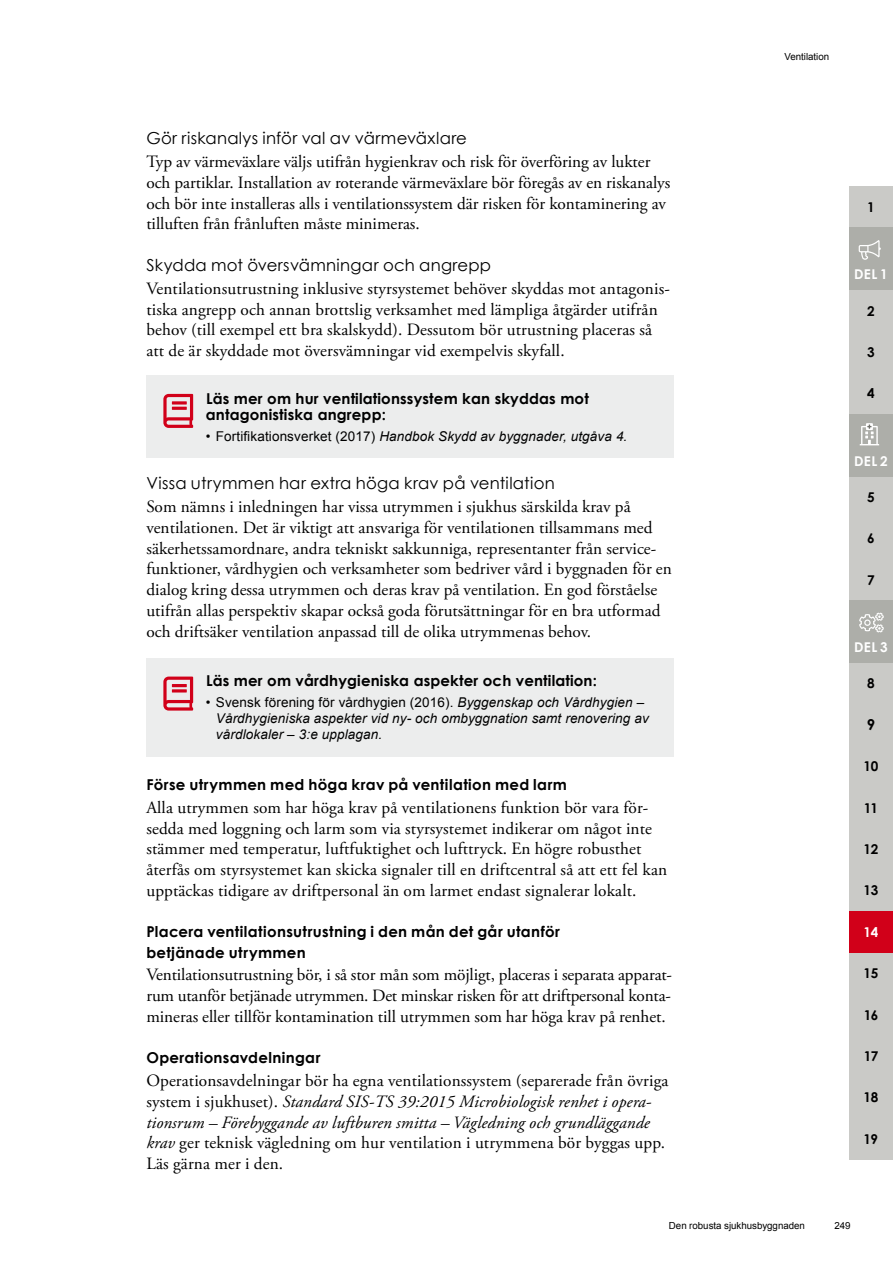
<style>
.page{position:relative;width:893px;height:1263px;background:#fff}
.page>*{position:absolute;margin:0;border:0;box-sizing:border-box;transform-origin:0 0}
.Brödtext_P{font:17.25px/20.7px "Adobe Garamond Pro";letter-spacing:.005em;color:#000}
.Styckerubrik_H4{font:16.5px "Century Gothic";letter-spacing:.015em;color:#000}
.Rubriknivå_H5{font:700 15px/20.2px "Century Gothic";letter-spacing:.02em;color:#000}
.Inforuta{font:700 15px/16.5px "Century Gothic";letter-spacing:.01em;color:#000}
.Läs_mer{font:italic 13.5px/16.2px "Arial";letter-spacing:.01em;color:#000}
.t1{font:700 13.5px "Century Gothic";letter-spacing:-.03em;color:#000}
.t2{font:700 13.5px "Century Gothic";letter-spacing:.025em;color:#fff}
.t3{font:9.75px "Arial";letter-spacing:-.005em;color:#000}
.s1{font-style:normal}
.s2{font-style:italic}
</style>
<div class="page">
<div style="left:146px;top:375px;width:527px;height:83px;background:#eceded"></div>
<svg style="left:163px;top:394px;width:30px;height:34px"></svg>
<div style="left:146px;top:658px;width:527px;height:98px;background:#eceded"></div>
<svg style="left:163px;top:676px;width:30px;height:35px"></svg>
<div style="left:849px;top:1118px;width:44px;height:41px;background:#cacac7"></div>
<div style="left:849px;top:994px;width:44px;height:41px;background:#cacac7"></div>
<div style="left:849px;top:1035px;width:44px;height:41px;background:#cacac7"></div>
<div style="left:849px;top:952px;width:44px;height:42px;background:#cacac7"></div>
<div style="left:849px;top:870px;width:44px;height:41px;background:#cacac7"></div>
<div style="left:849px;top:828px;width:44px;height:42px;background:#cacac7"></div>
<div style="left:849px;top:787px;width:44px;height:41px;background:#cacac7"></div>
<div style="left:849px;top:745px;width:44px;height:42px;background:#cacac7"></div>
<div style="left:849px;top:704px;width:44px;height:41px;background:#cacac7"></div>
<div style="left:849px;top:663px;width:44px;height:41px;background:#cacac7"></div>
<div style="left:849px;top:559px;width:44px;height:41px;background:#cacac7"></div>
<div style="left:849px;top:518px;width:44px;height:41px;background:#cacac7"></div>
<div style="left:849px;top:600px;width:44px;height:63px;background:#adaea9"></div>
<div style="left:849px;top:476px;width:44px;height:42px;background:#cacac7"></div>
<div style="left:849px;top:373px;width:44px;height:41px;background:#cacac7"></div>
<div style="left:849px;top:331px;width:44px;height:42px;background:#cacac7"></div>
<div style="left:849px;top:414px;width:44px;height:62px;background:#adaea9"></div>
<div style="left:849px;top:290px;width:44px;height:41px;background:#cacac7"></div>
<div style="left:849px;top:1077px;width:44px;height:41px;background:#cacac7"></div>
<div style="left:849px;top:186px;width:44px;height:42px;background:#cacac7"></div>
<div style="left:849px;top:228px;width:44px;height:62px;background:#adaea9"></div>
<svg style="left:859px;top:613px;width:25px;height:19px"></svg>
<svg style="left:860px;top:423px;width:19px;height:22px"></svg>
<svg style="left:859px;top:240px;width:22px;height:20px"></svg>
<div style="left:849px;top:911px;width:44px;height:41px;background:#d10019"></div>
<h4 class="Styckerubrik_H4" style="left:146px;top:127px;width:322px">Gör riskanalys inför val av värmeväxlare</h4>
<p class="Brödtext_P" style="left:146px;top:152px;width:525px">Typ av värmeväxlare väljs utifrån hygienkrav och risk för överföring av lukter och partiklar. Installation av roterande värmeväxlare bör föregås av en riskanalys och bör inte installeras alls i ventilationssystem där risken för kontaminering av tilluften från frånluften måste minimeras.</p>
<h4 class="Styckerubrik_H4" style="left:146px;top:253px;width:346px">Skydda mot översvämningar och angrepp</h4>
<p class="Brödtext_P" style="left:146px;top:279px;width:525px">Ventilationsutrustning inklusive styrsystemet behöver skyddas mot antagonis&shy;tiska angrepp och annan brottslig verksamhet med lämpliga åtgärder utifrån behov (till exempel ett bra skalskydd). Dessutom bör utrustning placeras så att de är skyddade mot översvämningar vid exempelvis skyfall.</p>
<p class="Inforuta" style="left:206px;top:389px;width:384px">Läs mer om hur ventilationssystem kan skyddas mot antagonistiska angrepp:</p>
<p class="Läs_mer" style="left:206px;top:428px;width:423px"><span class="s1">• Fortifikationsverket (2017)</span> Handbok Skydd av byggnader, utgåva 4.</p>
<h4 class="Styckerubrik_H4" style="left:146px;top:472px;width:410px">Vissa utrymmen har extra höga krav på ventilation</h4>
<p class="Brödtext_P" style="left:146px;top:497px;width:527px">Som nämns i inledningen har vissa utrymmen i sjukhus särskilda krav på ventilationen. Det är viktigt att ansvariga för ventilationen tillsammans med säkerhetssamordnare, andra tekniskt sakkunniga, representanter från service&shy;funktioner, vårdhygien och verksamheter som bedriver vård i byggnaden för en dialog kring dessa utrymmen och deras krav på ventilation. En god förståelse utifrån allas perspektiv skapar också goda förutsättningar för en bra utformad och driftsäker ventilation anpassad till de olika utrymmenas behov.</p>
<p class="Inforuta" style="left:206px;top:672px;width:392px">Läs mer om vårdhygieniska aspekter och ventilation:</p>
<p class="Läs_mer" style="left:216px;top:694px;width:434px;text-indent:-10px"><span class="s1">• Svensk förening för vårdhygien (2016).</span> Byggenskap och Vårdhygien –<br>Vårdhygieniska aspekter vid ny- och ombyggnation samt renovering av vårdlokaler – 3:e upplagan.</p>
<h5 class="Rubriknivå_H5" style="left:146px;top:774px;width:422px">Förse utrymmen med höga krav på ventilation med larm</h5>
<p class="Brödtext_P" style="left:146px;top:798px;width:522px">Alla utrymmen som har höga krav på ventilationens funktion bör vara för&shy;sedda med loggning och larm som via styrsystemet indikerar om något inte stämmer med temperatur, luftfuktighet och lufttryck. En högre robusthet återfås om styrsystemet kan skicka signaler till en driftcentral så att ett fel kan upptäckas tidigare av driftpersonal än om larmet endast signalerar lokalt.</p>
<h5 class="Rubriknivå_H5" style="left:146px;top:921px;width:415px">Placera ventilationsutrustning i den mån det går utanför betjänade utrymmen</h5>
<p class="Brödtext_P" style="left:146px;top:965px;width:526px;text-align:justify">Ventilationsutrustning bör, i så stor mån som möjligt, placeras i separata apparat&shy;rum utanför betjänade utrymmen. Det minskar risken för att driftpersonal konta&shy;mineras eller tillför kontamination till utrymmen som har höga krav på renhet.</p>
<h5 class="Rubriknivå_H5" style="left:146px;top:1047px;width:176px">Operationsavdelningar</h5>
<p class="Brödtext_P" style="left:146px;top:1071px;width:524px">Operationsavdelningar bör ha egna ventilationssystem (separerade från övriga system i sjukhuset). <span class="s2">Standard SIS-TS 39:2015 Microbiologisk renhet i opera&shy;tionsrum – Förebyggande av luftburen smitta – Vägledning och grundläggande krav</span> ger teknisk vägledning om hur ventilation i utrymmena bör byggas upp.<br>Läs gärna mer i den.</p>
<p class="t3" style="left:784px;top:50px;width:46px">Ventilation</p>
<p class="t1" style="left:867px;top:197px;width:9px">1</p>
<p class="t2" style="left:854px;top:264px;width:35px">DEL 1</p>
<p class="t1" style="left:867px;top:301px;width:9px">2</p>
<p class="t1" style="left:867px;top:342px;width:9px">3</p>
<p class="t1" style="left:867px;top:383px;width:9px">4</p>
<p class="t2" style="left:854px;top:450px;width:35px">DEL 2</p>
<p class="t1" style="left:867px;top:487px;width:9px">5</p>
<p class="t1" style="left:867px;top:528px;width:9px">6</p>
<p class="t1" style="left:867px;top:570px;width:9px">7</p>
<p class="t2" style="left:854px;top:637px;width:35px">DEL 3</p>
<p class="t1" style="left:867px;top:673px;width:9px">8</p>
<p class="Rubriknivå_H5" style="left:867px;top:714px;width:10px">9</p>
<p class="t1" style="left:863px;top:756px;width:17px">10</p>
<p class="t1" style="left:864px;top:797px;width:16px">11</p>
<p class="t1" style="left:864px;top:839px;width:16px">12</p>
<p class="t1" style="left:863px;top:880px;width:16px">13</p>
<p class="t2" style="left:864px;top:922px;width:16px">14</p>
<p class="t1" style="left:864px;top:963px;width:16px">15</p>
<p class="t1" style="left:864px;top:1004px;width:16px">16</p>
<p class="t1" style="left:864px;top:1046px;width:16px">17</p>
<p class="t1" style="left:863px;top:1087px;width:16px">18</p>
<p class="t1" style="left:864px;top:1129px;width:16px">19</p>
<p class="t3" style="left:669px;top:1219px;width:138px">Den robusta sjukhusbyggnaden</p>
<p class="t3" style="left:834px;top:1219px;width:18px">249</p>
</div>
